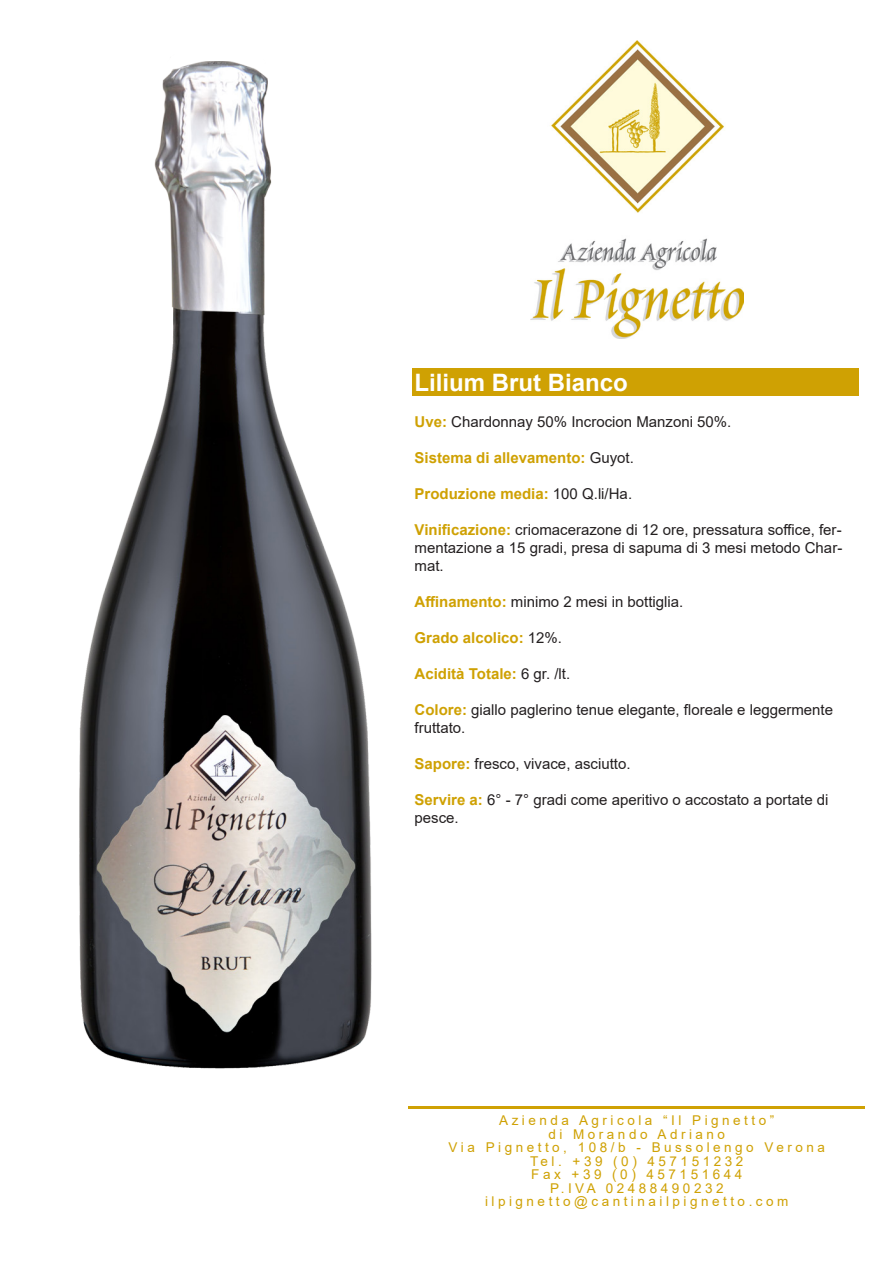
<style>
.page{position:relative;width:893px;height:1263px;background:#fff}
.page>*{position:absolute;margin:0;border:0;box-sizing:border-box;transform-origin:0 0}
.t1{font:700 24px "Arial";color:#fff}
.t2{font:15px/18px "Arial";color:#231f20}
.t3{font:700 15px "Arial";color:#cfa103}
.t4{font:13.5px "Arial";letter-spacing:.26em;color:#cfa103}
.s1{font-weight:700;color:#cfa103}
.s2{font-weight:400;color:#231f20}
</style>
<div class="page">
<img style="left:530px;top:40px;width:213px;height:298px">
<div style="left:412px;top:368px;width:447px;height:27px;background:#cfa103"></div>
<hr style="left:408px;top:1106px;width:456px;height:2px;background:#cfa103">
<img style="left:79px;top:61px;width:293px;height:1008px">
<p class="t1" style="left:415px;top:365px;width:215px">Lilium Brut Bianco</p>
<p class="t2" style="left:415px;top:413px;width:318px"><span class="s1">Uve:</span> Chardonnay 50% Incrocion Manzoni 50%.</p>
<p class="t3" style="left:415px;top:447px;width:221px">Sistema di allevamento: <span class="s2">Guyot.</span></p>
<p class="t3" style="left:415px;top:483px;width:219px">Produzione media: <span class="s2">100 Q.li/Ha.</span></p>
<p class="t2" style="left:415px;top:521px;width:429px;text-align:justify"><span class="s1">Vinificazione:</span> criomacerazone di 12 ore, pressatura soffice, fer&shy;mentazione a 15 gradi, presa di sapuma di 3 mesi metodo Char&shy;mat.</p>
<p class="t2" style="left:415px;top:593px;width:270px"><span class="s1">Affinamento:</span> minimo 2 mesi in bottiglia.</p>
<p class="t3" style="left:415px;top:627px;width:149px">Grado alcolico: <span class="s2">12%.</span></p>
<p class="t3" style="left:415px;top:663px;width:157px">Acidità Totale: <span class="s2">6 gr. /lt.</span></p>
<p class="t2" style="left:415px;top:701px;width:420px"><span class="s1">Colore:</span> giallo paglerino tenue elegante, floreale e leggermente fruttato.</p>
<p class="t2" style="left:415px;top:755px;width:217px"><span class="s1">Sapore:</span> fresco, vivace, asciutto.</p>
<p class="t2" style="left:415px;top:791px;width:415px"><span class="s1">Servire a:</span> 6° - 7° gradi come aperitivo o accostato a portate di pesce.</p>
<p class="t4" style="left:499px;top:1111px;width:277px">Azienda Agricola “Il Pignetto”</p>
<p class="t4" style="left:548px;top:1124px;width:178px">di Morando Adriano</p>
<p class="t4" style="left:449px;top:1138px;width:378px">Via Pignetto, 108/b - Bussolengo Verona</p>
<p class="t4" style="left:530px;top:1151px;width:214px">Tel. +39 (0) 457151232</p>
<p class="t4" style="left:531px;top:1165px;width:212px">Fax +39 (0) 457151644</p>
<p class="t4" style="left:550px;top:1178px;width:175px">P.IVA 02488490232</p>
<p class="t4" style="left:485px;top:1192px;width:305px">ilpignetto@cantinailpignetto.com</p>
</div>
